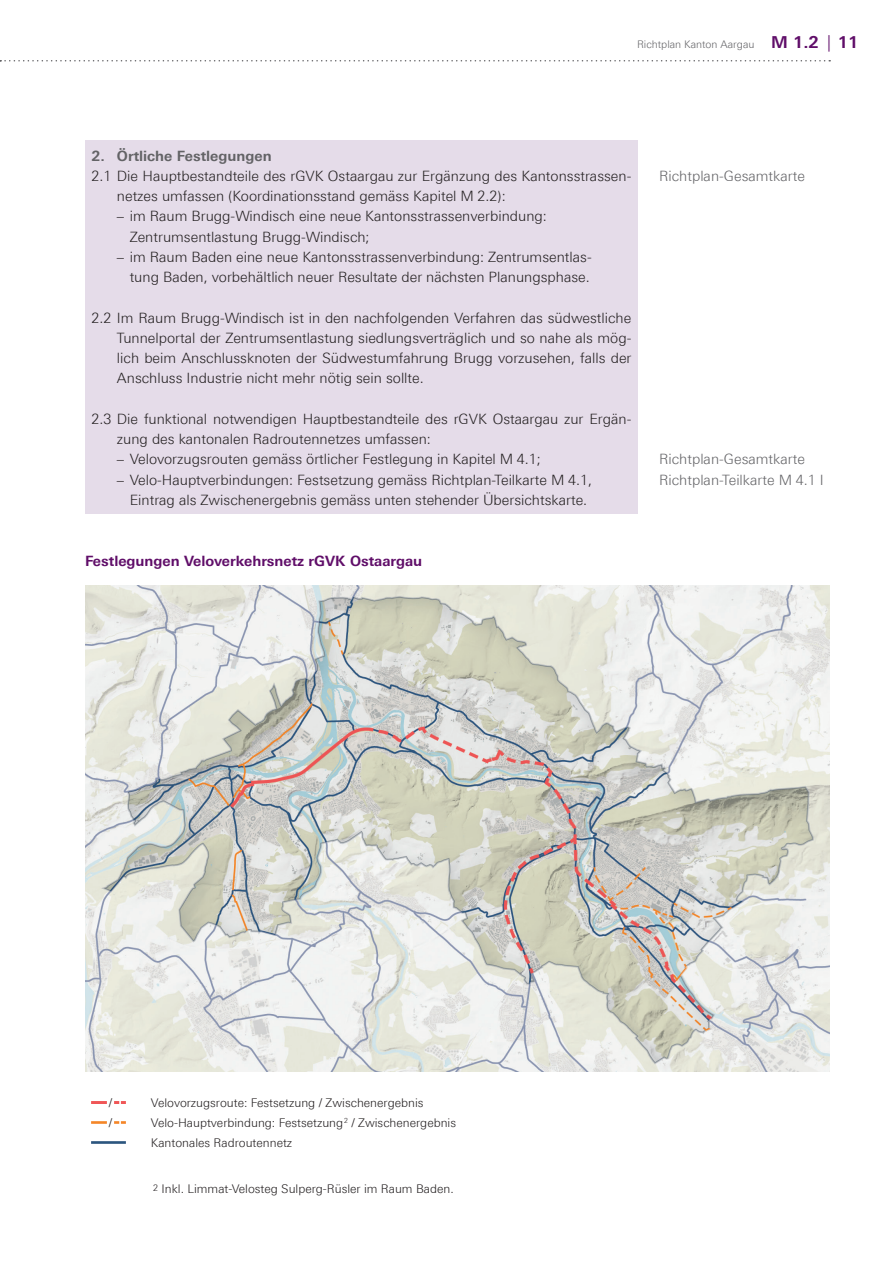
<style>
.page{position:relative;width:893px;height:1263px;background:#fff}
.page>*{position:absolute;margin:0;border:0;box-sizing:border-box;transform-origin:0 0}
.t1{font:300 14.25px/20.2px "Linotype Univers 330";color:#231f20}
.t2{font:300 14.25px/20.2px "Linotype Univers 330";color:#636366}
.t3{font:700 14.25px "Linotype Univers 630";color:#600e69}
.t4{font:700 14.25px "Linotype Univers 630";color:#636366}
.t5{font:300 12px/20.2px "Linotype Univers 330";color:#231f20}
.t6{font:300 10.5px "Linotype Univers 330";color:#636366}
.s1{font-family:"Linotype Univers 630";font-weight:700;font-size:16.5px;color:#600e69}
.s2{font-size:16.5px;color:#600e69}
</style>
<div class="page">
<svg style="left:0;top:60px;width:830px;height:2px"></svg>
<div style="left:85px;top:140px;width:553px;height:373px;background:#e5dce9"></div>
<svg style="left:91px;top:1101px;width:15px;height:2px"></svg>
<svg style="left:115px;top:1101px;width:11px;height:2px"></svg>
<svg style="left:91px;top:1122px;width:15px;height:1px"></svg>
<img style="left:91px;top:1142px;width:34px;height:2px">
<img style="left:85px;top:586px;width:744px;height:486px">
<p class="t6" style="left:637px;top:38px;width:223px">Richtplan Kanton Aargau <span class="s1">M 1.2</span> <span class="s2">|</span> <span class="s1">11</span></p>
<p class="t4" style="left:91px;top:147px;width:182px">2. Örtliche Festlegungen</p>
<p class="t1" style="left:117px;top:165px;width:516px;text-indent:-26px">2.1 Die Hauptbestandteile des rGVK Ostaargau zur Ergänzung des Kantonsstrassen&shy;netzes umfassen (Koordinationsstand gemäss Kapitel M 2.2):</p>
<p class="t1" style="left:130px;top:206px;width:419px;text-indent:-13px">– im Raum Brugg-Windisch eine neue Kantonsstrassenverbindung:<br>Zentrumsentlastung Brugg-Windisch;</p>
<p class="t1" style="left:117px;top:246px;width:476px;text-align:right">– im Raum Baden eine neue Kantonsstrassenverbindung: Zentrumsentlas&shy;tung Baden, vorbehältlich neuer Resultate der nächsten Planungsphase.</p>
<p class="t1" style="left:117px;top:307px;width:516px;text-align:justify;text-indent:-26px">2.2 Im Raum Brugg-Windisch ist in den nachfolgenden Verfahren das südwestliche Tunnelportal der Zentrumsentlastung siedlungsverträglich und so nahe als mög&shy;lich beim Anschlussknoten der Südwestumfahrung Brugg vorzusehen, falls der Anschluss Industrie nicht mehr nötig sein sollte.</p>
<p class="t1" style="left:117px;top:408px;width:516px;text-indent:-26px">2.3 Die funktional notwendigen Hauptbestandteile des rGVK Ostaargau zur Ergän&shy;zung des kantonalen Radroutennetzes umfassen:</p>
<p class="t1" style="left:117px;top:449px;width:425px">– Velovorzugsrouten gemäss örtlicher Festlegung in Kapitel M 4.1;</p>
<p class="t1" style="left:117px;top:469px;width:477px;text-align:center">– Velo-Hauptverbindungen: Festsetzung gemäss Richtplan-Teilkarte M 4.1,<br>Eintrag als Zwischenergebnis gemäss unten stehender Übersichtskarte.</p>
<p class="t3" style="left:85px;top:552px;width:339px">Festlegungen Veloverkehrsnetz rGVK Ostaargau</p>
<p class="t2" style="left:659px;top:165px;width:147px">Richtplan-Gesamtkarte</p>
<p class="t2" style="left:659px;top:449px;width:166px">Richtplan-Gesamtkarte<br>Richtplan-Teilkarte M 4.1 I</p>
<p class="t5" style="left:109px;top:1092px;width:5px">/</p>
<p class="t5" style="left:151px;top:1092px;width:274px">Velovorzugsroute: Festsetzung / Zwischenergebnis</p>
<p class="t5" style="left:109px;top:1112px;width:5px">/</p>
<p class="t5" style="left:151px;top:1112px;width:307px">Velo-Hauptverbindung: Festsetzung<sup>2</sup> / Zwischenergebnis<br>Kantonales Radroutennetz</p>
<p class="t5" style="left:153px;top:1179px;width:302px"><sup>2</sup> Inkl. Limmat-Velosteg Sulperg-Rüsler im Raum Baden.</p>
</div>
